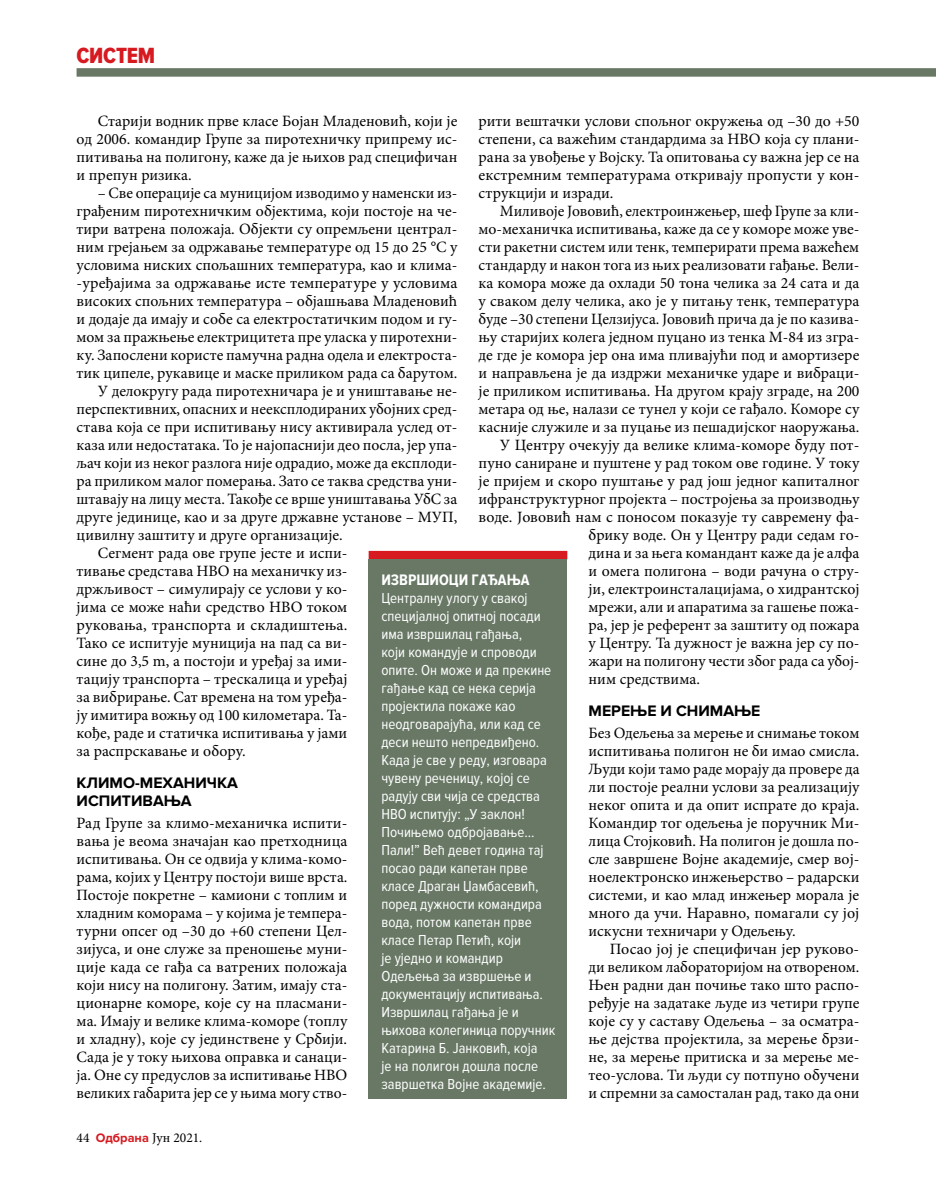
<style>
.page{position:relative;width:936px;height:1191px;background:#fff}
.page>*{position:absolute;margin:0;border:0;box-sizing:border-box;transform-origin:0 0}
.t1{font:22.8px "Proxima Nova Cond Extrabld";letter-spacing:-.01em;color:#d71920}
.t2{font:15.75px/18px "Minion Pro";color:#000;text-align:justify}
.t3{font:700 15.75px/18px "Proxima Nova";color:#000}
.t4{font:700 15.75px "Proxima Nova Cond";color:#fff}
.t5{font:15px/18px "Proxima Nova Cond";color:#fff}
.t6{font:13.5px "Minion Pro";color:#000}
.s1{font-family:"Proxima Nova";font-weight:700;font-size:12.75px;color:#d71920}
</style>
<div class="page">
<div style="left:77px;top:68px;width:858px;height:9px;background:#687865"></div>
<div style="left:368px;top:551px;width:199px;height:8px;background:#d71920"></div>
<div style="left:368px;top:559px;width:199px;height:539px;background:#687865"></div>
<h1 class="t1" style="left:77px;top:42px;width:80px">СИСТЕМ</h1>
<p class="t2" style="left:77px;top:112px;width:382px;text-indent:21px">Старији водник прве класе Бојан Младеновић, који је од 2006. командир Групе за пиротехничку припрему ис&shy;питивања на полигону, каже да је њихов рад специфичан и препун ризика.</p>
<p class="t2" style="left:98px;top:184px;width:361px">– Све операције са муницијом изводимо у наменски из-</p>
<p class="t2" style="left:77px;top:202px;width:382px">грађеним пиротехничким објектима, који постоје на че-</p>
<p class="t2" style="left:77px;top:220px;width:382px">тири ватрена положаја. Објекти су опремљени централ-</p>
<p class="t2" style="left:77px;top:238px;width:382px">ним грејањем за одржавање температуре од 15 до 25 °С у</p>
<p class="t2" style="left:77px;top:256px;width:382px">условима ниских спољашних температура, као и клима-</p>
<p class="t2" style="left:77px;top:274px;width:382px">-уређајима за одржавање исте температуре у условима</p>
<p class="t2" style="left:77px;top:292px;width:382px">високих спољних температура – објашњава Младеновић</p>
<p class="t2" style="left:77px;top:310px;width:382px">и додаје да имају и собе са електростатичким подом и гу-</p>
<p class="t2" style="left:77px;top:328px;width:382px">мом за пражњење електрицитета пре уласка у пиротехни-</p>
<p class="t2" style="left:77px;top:346px;width:382px">ку. Запослени користе памучна радна одела и електроста-</p>
<p class="t2" style="left:77px;top:364px;width:382px">тик ципеле, рукавице и маске приликом рада са барутом.</p>
<p class="t2" style="left:98px;top:382px;width:361px">У делокругу рада пиротехничара је и уништавање не-</p>
<p class="t2" style="left:77px;top:400px;width:382px">перспективних, опасних и неексплодираних убојних сред-</p>
<p class="t2" style="left:77px;top:418px;width:382px">става која се при испитивању нису активирала услед от-</p>
<p class="t2" style="left:77px;top:436px;width:382px">каза или недостатака. То је најопаснији део посла, јер упа-</p>
<p class="t2" style="left:77px;top:454px;width:382px">љач који из неког разлога није одрадио, може да експлоди-</p>
<p class="t2" style="left:77px;top:472px;width:382px">ра приликом малог померања. Зато се таква средства уни-</p>
<p class="t2" style="left:77px;top:490px;width:382px">штавају на лицу места. Такође се врше уништавања УбС за</p>
<p class="t2" style="left:77px;top:508px;width:382px">друге јединице, као и за друге државне установе – МУП,</p>
<p class="t2" style="left:77px;top:526px;width:268px">цивилну заштиту и друге организације.</p>
<p class="t2" style="left:98px;top:544px;width:251px">Сегмент рада ове групе јесте и испи-</p>
<p class="t2" style="left:77px;top:562px;width:272px">тивање средстава НВО на механичку из-</p>
<p class="t2" style="left:77px;top:580px;width:272px">држљивост – симулирају се услови у ко-</p>
<p class="t2" style="left:77px;top:598px;width:272px">јима се може наћи средство НВО током</p>
<p class="t2" style="left:77px;top:616px;width:272px">руковања, транспорта и складиштења.</p>
<p class="t2" style="left:77px;top:634px;width:272px">Тако се испитује муниција на пад са ви-</p>
<p class="t2" style="left:77px;top:652px;width:272px">сине до 3,5 m, а постоји и уређај за ими-</p>
<p class="t2" style="left:77px;top:670px;width:272px">тацију транспорта – трескалица и уређај</p>
<p class="t2" style="left:77px;top:688px;width:272px">за вибрирање. Сат времена на том уређа-</p>
<p class="t2" style="left:77px;top:706px;width:272px">ју имитира вожњу од 100 километара. Та-</p>
<p class="t2" style="left:77px;top:724px;width:272px">кође, раде и статичка испитивања у јами</p>
<p class="t2" style="left:77px;top:742px;width:171px">за распрскавање и обору.</p>
<p class="t3" style="left:77px;top:774px;width:163px">КЛИМО-МЕХАНИЧКА<br>ИСПИТИВАЊА</p>
<p class="t2" style="left:77px;top:814px;width:272px">Рад Групе за климо-механичка испити&shy;вања je веома значајан као претходница испитивањa. Он се одвија у клима-комо&shy;рама, којих у Центру постоји више врста.<br>Постоје покретне – камиони с топлим и хладним коморама – у којима је темпера&shy;турни опсег од –30 до +60 степени Цел&shy;зијуса, и оне служе за преношење муни&shy;ције када се гађа са ватрених положаја који нису на полигону. Затим, имају ста&shy;ционарне коморе, које су на пласмани&shy;ма. Имају и велике клима-коморе (топлу и хладну), које су јединствене у Србији.<br>Сада је у току њихова оправка и санаци&shy;ја. Оне су предуслов за испитивање НВО великих габарита јер се у њима могу ство-</p>
<p class="t2" style="left:478px;top:112px;width:382px">рити вештачки услови спољног окружења од –30 до +50 степени, са важећим стандардима за НВО која су плани&shy;рана за увођење у Војску. Та опитовања су важна јер се на екстремним температурама откривају пропусти у кон&shy;струкцији и изради.</p>
<p class="t2" style="left:500px;top:202px;width:361px">Миливоје Јововић, електроинжењер, шеф Групе за кли-</p>
<p class="t2" style="left:478px;top:220px;width:382px">мо-механичка испитивања, каже да се у коморе може уве-</p>
<p class="t2" style="left:478px;top:238px;width:382px">сти ракетни систем или тенк, темперирати према важећем</p>
<p class="t2" style="left:478px;top:256px;width:382px">стандарду и након тога из њих реализовати гађање. Вели-</p>
<p class="t2" style="left:478px;top:274px;width:382px">ка комора може да охлади 50 тона челика за 24 сата и да</p>
<p class="t2" style="left:478px;top:292px;width:382px">у сваком делу челика, ако је у питању тенк, температура</p>
<p class="t2" style="left:478px;top:310px;width:382px">буде –30 степени Целзијуса. Јововић прича да је по казива-</p>
<p class="t2" style="left:478px;top:328px;width:382px">њу старијих колега једном пуцано из тенка М-84 из згра-</p>
<p class="t2" style="left:478px;top:346px;width:382px">де где је комора јер она има пливајући под и амортизере</p>
<p class="t2" style="left:478px;top:364px;width:382px">и направљена је да издржи механичке ударе и вибраци-</p>
<p class="t2" style="left:478px;top:382px;width:382px">је приликом испитивања. На другом крају зграде, на 200</p>
<p class="t2" style="left:478px;top:400px;width:382px">метара од ње, налази се тунел у који се гађало. Коморе су</p>
<p class="t2" style="left:478px;top:418px;width:382px">касније служиле и за пуцање из пешадијског наоружања.</p>
<p class="t2" style="left:500px;top:436px;width:361px">У Центру очекују да велике клима-коморе буду пот-</p>
<p class="t2" style="left:478px;top:454px;width:382px">пуно саниране и пуштене у рад током ове године. У току</p>
<p class="t2" style="left:478px;top:472px;width:382px">је пријем и скоро пуштање у рад још једног капиталног</p>
<p class="t2" style="left:478px;top:490px;width:382px">ифранструктурног пројекта – постројења за производњу</p>
<p class="t2" style="left:478px;top:508px;width:382px">воде. Јововић нам с поносом показује ту савремену фа-</p>
<p class="t2" style="left:588px;top:526px;width:272px">брику воде. Он у Центру ради седам го-</p>
<p class="t2" style="left:588px;top:544px;width:272px">дина и за њега командант каже да је алфа</p>
<p class="t2" style="left:588px;top:562px;width:272px">и омега полигона – води рачуна о стру-</p>
<p class="t2" style="left:588px;top:580px;width:272px">ји, електроинсталацијама, о хидрантској</p>
<p class="t2" style="left:588px;top:598px;width:272px">мрежи, али и апаратима за гашење пожа-</p>
<p class="t2" style="left:588px;top:616px;width:272px">ра, јер је референт за заштиту од пожара</p>
<p class="t2" style="left:588px;top:634px;width:272px">у Центру. Та дужност је важна јер су по-</p>
<p class="t2" style="left:588px;top:652px;width:272px">жари на полигону чести због рада са убој-</p>
<p class="t2" style="left:588px;top:670px;width:113px">ним средствима.</p>
<p class="t3" style="left:588px;top:702px;width:173px">МЕРЕЊЕ И СНИМАЊЕ</p>
<p class="t2" style="left:588px;top:724px;width:272px">Без Одељења за мерење и снимање током испитивања полигон не би имао смисла.<br>Људи који тамо раде морају да провере да ли постоје реални услови за реализацију неког опита и да опит испрате до краја.<br>Командир тог одељења је поручник Ми&shy;лица Стојковић. На полигон је дошла по&shy;сле завршене Војне академије, смер вој&shy;ноелектронско инжењерство – радарски системи, и као млад инжењер морала је много да учи. Наравно, помагали су јој искусни техничари у Одељењу.</p>
<p class="t2" style="left:588px;top:940px;width:272px;text-indent:21px">Посао јој је специфичан јер руково&shy;ди великом лабораторијом на отвореном.<br>Њен радни дан почиње тако што распо&shy;ређује на задатаке људе из четири групе које су у саставу Одељења – за осматра&shy;ње дејства пројектила, за мерење брзи&shy;не, за мерење притиска и за мерење ме&shy;тео-услова. Ти људи су потпуно обучени и спремни за самосталан рад, тако да они</p>
<p class="t4" style="left:381px;top:571px;width:149px">ИЗВРШИОЦИ ГАЂАЊА</p>
<p class="t5" style="left:381px;top:589px;width:175px">Централну улогу у свакој специјалној опитној посади има извршилац гађања,<br>који командује и спроводи опите. Он може и да прекине гађање кад се нека серија пројектила покаже као неодговарајућа, или кад се деси нешто непредвиђено.<br>Када је све у реду, изговара чувену реченицу, којој се радују сви чија се средства<br>НВО испитују: „У заклон!<br>Почињемо одбројавање...<br>Пали!” Већ девет година тај посао ради капетан прве класе Драган Џамбасевић, поред дужности командира вода, потом капетан прве класе Петар Петић, који<br>је уједно и командир<br>Одељења за извршење и документацију испитивања.<br>Извршилац гађања је и њихова колегиница поручник<br>Катарина Б. Јанковић, која<br>је на полигон дошла после завршетка Војне академије.</p>
<p class="t6" style="left:77px;top:1129px;width:127px">44 <span class="s1">Одбрана</span> Јун 2021.</p>
</div>
